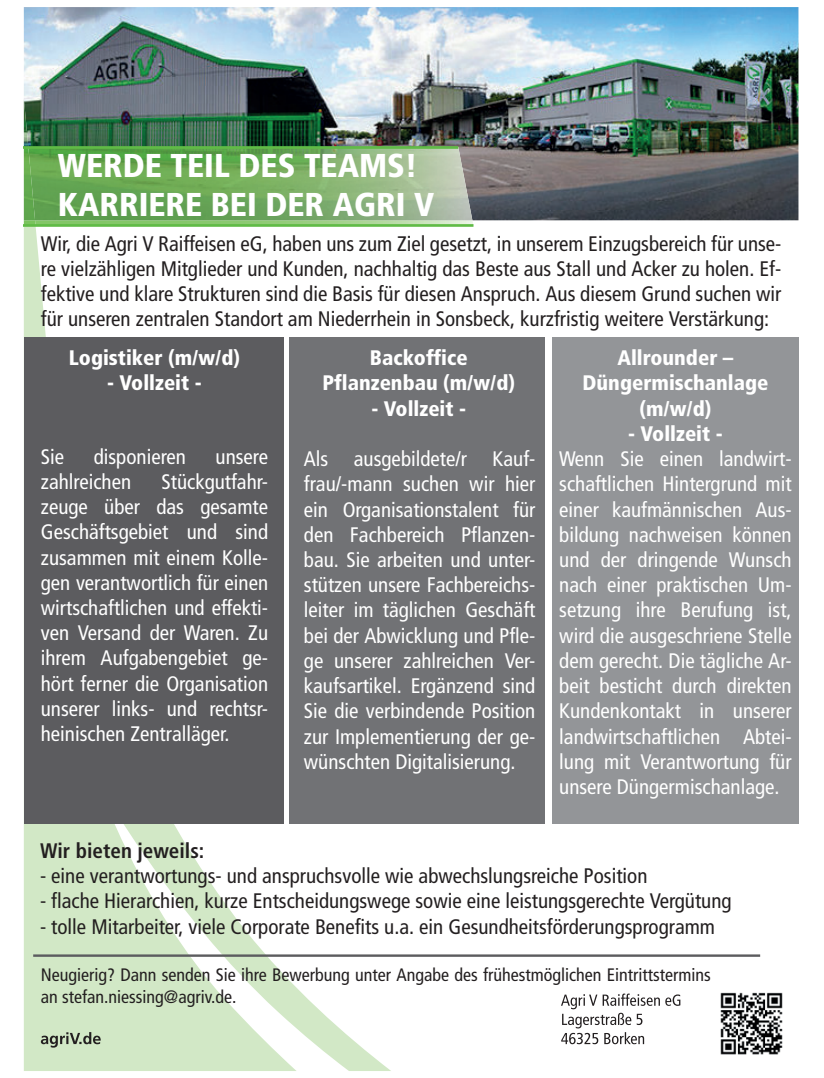
<style>
.page{position:relative;width:824px;height:1078px;background:#fff}
.page>*{position:absolute;margin:0;border:0;box-sizing:border-box;transform-origin:0 0}
.t1{font:33px/39.6px "Frutiger LT 77 Blk Cn";color:#fff}
.t2{font:21px/25.2px "Frutiger LT 57 Cn";color:#fff;text-align:justify}
.t3{font:21px/25.2px "Frutiger LT 57 Cn";color:#231f20;text-align:justify}
.t4{font:21px/25.2px "Frutiger LT 77 Blk Cn";color:#fff;text-align:center}
.t5{font:21px "Frutiger LT 67 Bd Cn";color:#231f20}
.t6{font:18px/21.6px "Frutiger LT 57 Cn";color:#231f20}
</style>
<div class="page">
<div style="left:551px;top:337px;width:247px;height:486px;background:#939598"></div>
<div style="left:289px;top:337px;width:255px;height:486px;background:#717275"></div>
<img style="left:24px;top:7px;width:774px;height:213px">
<svg style="left:24px;top:227px;width:367px;height:843px"></svg>
<img style="left:24px;top:98px;width:4px;height:48px">
<div style="left:24px;top:337px;width:259px;height:486px;background:#5c5c5f"></div>
<img style="left:35px;top:147px;width:437px;height:73px">
<svg style="left:24px;top:220px;width:449px;height:4px;background:#9cce87"></svg>
<img style="left:24px;top:149px;width:11px;height:71px">
<hr style="left:24px;top:146px;width:434px;height:3px;background:#60bb46">
<hr style="left:24px;top:224px;width:449px;height:3px;background:#60bb46">
<svg style="left:561px;top:993px;width:119px;height:50px"></svg>
<svg style="left:41px;top:1031px;width:60px;height:16px"></svg>
<hr style="left:33px;top:954px;width:726px;height:2px;background:#5c5c5f">
<img style="left:720px;top:992px;width:63px;height:63px">
<h1 class="t1" style="left:58px;top:145px;width:378px">WERDE TEIL DES TEAMS!<br>KARRIERE BEI DER AGRI V</h1>
<p class="t3" style="left:41px;top:231px;width:741px">Wir, die Agri V Raiffeisen eG, haben uns zum Ziel gesetzt, in unserem Einzugsbereich für unse&shy;re vielzähligen Mitglieder und Kunden, nachhaltig das Beste aus Stall und Acker zu holen. Ef&shy;fektive und klare Strukturen sind die Basis für diesen Anspruch. Aus diesem Grund suchen wir für unseren zentralen Standort am Niederrhein in Sonsbeck, kurzfristig weitere Verstärkung:</p>
<p class="t4" style="left:69px;top:345px;width:173px">Logistiker (m/w/d)</p>
<p class="t4" style="left:107px;top:370px;width:96px">- Vollzeit -</p>
<p class="t2" style="left:41px;top:444px;width:25px">Sie</p>
<p class="t2" style="left:94px;top:444px;width:94px">disponieren</p>
<p class="t2" style="left:215px;top:444px;width:54px">unsere</p>
<p class="t2" style="left:41px;top:469px;width:92px">zahlreichen</p>
<p class="t2" style="left:41px;top:469px;width:229px;text-indent:120px">Stückgutfahr&shy;zeuge über das gesamte Geschäftsgebiet und sind zusammen mit einem Kolle&shy;gen verantwortlich für einen wirtschaftlichen und effekti&shy;ven Versand der Waren. Zu ihrem Aufgabengebiet ge&shy;hört ferner die Organisation unserer links- und rechtsr&shy;heinischen Zentralläger.</p>
<p class="t4" style="left:322px;top:345px;width:194px">Backoffice<br>Pflanzenbau (m/w/d)</p>
<p class="t4" style="left:371px;top:395px;width:96px">- Vollzeit -</p>
<p class="t4" style="left:582px;top:345px;width:187px">Allrounder –<br>Düngermischanlage (m/w/d)</p>
<p class="t4" style="left:628px;top:420px;width:96px">- Vollzeit -</p>
<p class="t2" style="left:304px;top:446px;width:233px">Als ausgebildete/r Kauf&shy;frau/-mann suchen wir hier ein Organisationstalent für den Fachbereich Pflanzen&shy;bau. Sie arbeiten und unter&shy;stützen unsere Fachbereichs&shy;leiter im täglichen Geschäft bei der Abwicklung und Pfle&shy;ge unserer zahlreichen Ver&shy;kaufsartikel. Ergänzend sind Sie die verbindende Position zur Implementierung der ge&shy;wünschten Digitalisierung.</p>
<p class="t2" style="left:559px;top:446px;width:234px">Wenn Sie einen landwirt&shy;schaftlichen Hintergrund mit einer kaufmännischen Aus&shy;bildung nachweisen können und der dringende Wunsch nach einer praktischen Um&shy;setzung ihre Berufung ist, wird die ausgeschriene Stelle dem gerecht. Die tägliche Ar&shy;beit besticht durch direkten Kundenkontakt in unserer landwirtschaftlichen Abtei&shy;lung mit Verantwortung für unsere Düngermischanlage.</p>
<p class="t5" style="left:40px;top:838px;width:166px">Wir bieten jeweils:</p>
<p class="t3" style="left:40px;top:863px;width:608px">- eine verantwortungs- und anspruchsvolle wie abwechslungsreiche Position</p>
<p class="t3" style="left:40px;top:888px;width:692px">- flache Hierarchien, kurze Entscheidungswege sowie eine leistungsgerechte Vergütung</p>
<p class="t3" style="left:40px;top:913px;width:676px">- tolle Mitarbeiter, viele Corporate Benefits u.a. ein Gesundheitsförderungsprogramm</p>
<p class="t6" style="left:41px;top:963px;width:671px">Neugierig? Dann senden Sie ihre Bewerbung unter Angabe des frühestmöglichen Eintrittstermins an stefan.niessing@agriv.de.</p>
</div>
